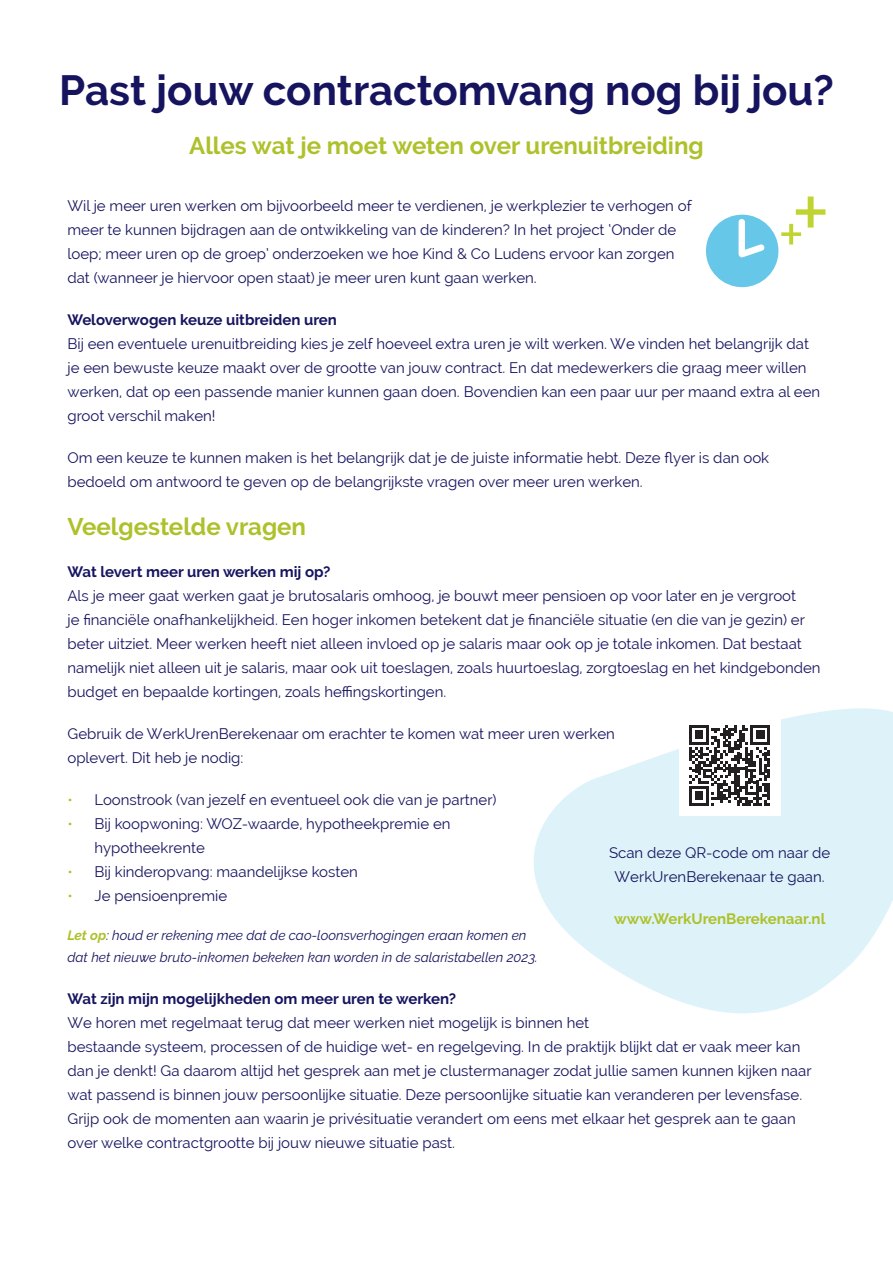
<style>
.page{position:relative;width:893px;height:1263px;background:#fff}
.page>*{position:absolute;margin:0;border:0;box-sizing:border-box;transform-origin:0 0}
.t1{font:63.3px "Raleway";color:#bfd430}
.fcb_Titel_1_-_Ralewa{font:700 42px "Raleway";color:#16145f}
.subtitle{font:700 24px "Raleway";color:#aec12b}
.body{font:700 24px "Raleway";color:#aec12b}
.body-2{font:15px/24px "Raleway";color:#16145f}
.body_title_no_space{font:700 15px "Raleway";color:#16145f}
.body-3{font:700 15px "Raleway";color:#aec12b}
.body_uitleg_italic{font:italic 13.5px/21.6px "Raleway";color:#16145f}
.s1{color:#aec12b}
.s2{font-weight:700;color:#aec12b}
</style>
<div class="page">
<svg style="left:533px;top:708px;width:360px;height:306px;fill:#ddf3f9"></svg>
<div style="left:679px;top:714px;width:102px;height:102px;background:#fff"></div>
<svg style="left:689px;top:725px;width:81px;height:81px"></svg>
<div style="left:704px;top:212px;width:77px;height:77px;background:#66c7e8;border-radius:50%"></div>
<div style="left:702px;top:210px;width:81px;height:82px;border:4px solid #fff;border-radius:50%"></div>
<svg style="left:739px;top:219px;width:26px;height:38px"></svg>
<p class="fcb_Titel_1_-_Ralewa" style="left:59px;top:66px;width:776px">Past jouw contractomvang nog bij jou?</p>
<p class="subtitle" style="left:189px;top:132px;width:516px">Alles wat je moet weten over urenuitbreiding</p>
<h1 class="t1" style="left:778px;top:198px;width:54px">+<sup>+</sup></h1>
<p class="body-2" style="left:68px;top:193px;width:626px">Wil je meer uren werken om bijvoorbeeld meer te verdienen, je werkplezier te verhogen of meer te kunnen bijdragen aan de ontwikkeling van de kinderen? In het project ‘Onder de loep; meer uren op de groep’ onderzoeken we hoe Kind &amp; Co Ludens ervoor kan zorgen dat (wanneer je hiervoor open staat) je meer uren kunt gaan werken.</p>
<p class="body_title_no_space" style="left:68px;top:311px;width:271px">Weloverwogen keuze uitbreiden uren</p>
<p class="body-2" style="left:68px;top:331px;width:754px">Bij een eventuele urenuitbreiding kies je zelf hoeveel extra uren je wilt werken. We vinden het belangrijk dat je een bewuste keuze maakt over de grootte van jouw contract. En dat medewerkers die graag meer willen werken, dat op een passende manier kunnen gaan doen. Bovendien kan een paar uur per maand extra al een groot verschil maken!</p>
<p class="body-2" style="left:68px;top:445px;width:703px">Om een keuze te kunnen maken is het belangrijk dat je de juiste informatie hebt. Deze flyer is dan ook bedoeld om antwoord te geven op de belangrijkste vragen over meer uren werken.</p>
<p class="body" style="left:68px;top:512px;width:240px">Veelgestelde vragen</p>
<p class="body_title_no_space" style="left:68px;top:563px;width:265px">Wat levert meer uren werken mij op?</p>
<p class="body-2" style="left:68px;top:583px;width:755px">Als je meer gaat werken gaat je brutosalaris omhoog, je bouwt meer pensioen op voor later en je vergroot<br>je financiële onafhankelijkheid. Een hoger inkomen betekent dat je financiële situatie (en die van je gezin) er beter uitziet. Meer werken heeft niet alleen invloed op je salaris maar ook op je totale inkomen. Dat bestaat namelijk niet alleen uit je salaris, maar ook uit toeslagen, zoals huurtoeslag, zorgtoeslag en het kindgebonden budget en bepaalde kortingen, zoals heffingskortingen.</p>
<p class="body-2" style="left:68px;top:721px;width:549px">Gebruik de WerkUrenBerekenaar om erachter te komen wat meer uren werken oplevert. Dit heb je nodig:</p>
<p class="body-2" style="left:68px;top:787px;width:431px"><span class="s1">•</span> Loonstrook (van jezelf en eventueel ook die van je partner)</p>
<p class="body-2" style="left:94px;top:811px;width:357px;text-indent:-27px"><span class="s1">•</span> Bij koopwoning: WOZ-waarde, hypotheekpremie en hypotheekrente</p>
<p class="body-2" style="left:68px;top:859px;width:292px"><span class="s1">•</span> Bij kinderopvang: maandelijkse kosten</p>
<p class="body-2" style="left:68px;top:883px;width:161px"><span class="s1">•</span> Je pensioenpremie</p>
<p class="body_uitleg_italic" style="left:68px;top:925px;width:472px"><span class="s2">Let op</span>: houd er rekening mee dat de cao-loonsverhogingen eraan komen en dat het nieuwe bruto-inkomen bekeken kan worden in de salaristabellen 2023.</p>
<p class="body_title_no_space" style="left:68px;top:990px;width:390px">Wat zijn mijn mogelijkheden om meer uren te werken?</p>
<p class="body-2" style="left:68px;top:1010px;width:746px">We horen met regelmaat terug dat meer werken niet mogelijk is binnen het<br>bestaande systeem, processen of de huidige wet- en regelgeving. In de praktijk blijkt dat er vaak meer kan dan je denkt! Ga daarom altijd het gesprek aan met je clustermanager zodat jullie samen kunnen kijken naar wat passend is binnen jouw persoonlijke situatie. Deze persoonlijke situatie kan veranderen per levensfase.<br>Grijp ook de momenten aan waarin je privésituatie verandert om eens met elkaar het gesprek aan te gaan over welke contractgrootte bij jouw nieuwe situatie past.</p>
<p class="body-2" style="left:609px;top:841px;width:223px;text-align:center">Scan deze QR-code om naar de<br>WerkUrenBerekenaar te gaan.</p>
<p class="body-3" style="left:614px;top:910px;width:213px">www.WerkUrenBerekenaar.nl</p>
</div>
